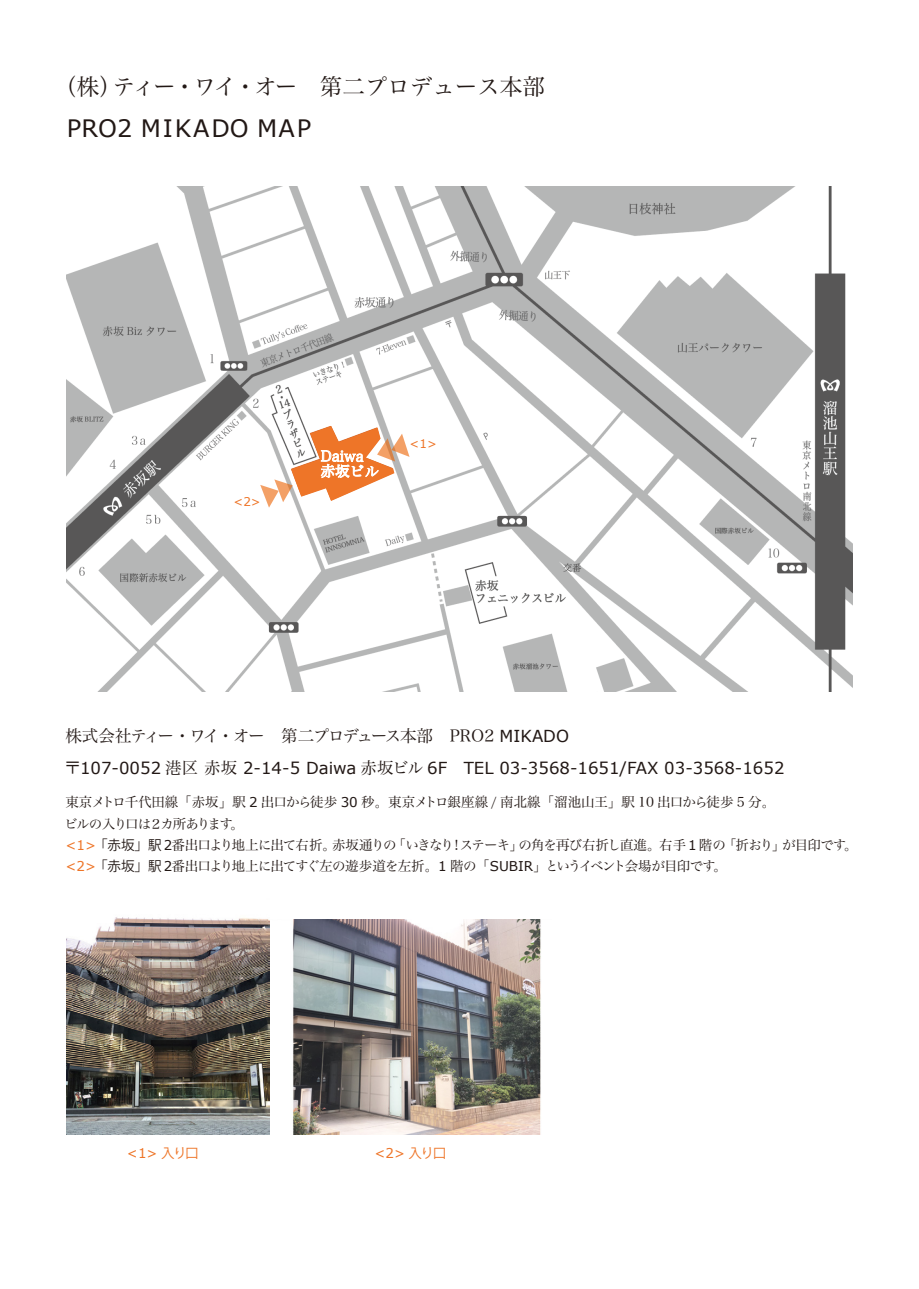
<style>
.page{position:relative;width:919px;height:1289px;background:#fff}
.page>*{position:absolute;margin:0;border:0;box-sizing:border-box;transform-origin:0 0}
.t1{font:24px "Verdana";letter-spacing:.06em;color:#221815}
.t2{font:22.5px "Hira Min Pro W3";color:#221815}
.t3{font:16.5px "Verdana";color:#221815}
.t4{font:16.5px "Hira Min Pro W3";letter-spacing:-.08em;color:#221815}
.t5{font:14.55px/14.9px "Hira Min Pro W3";color:#fff}
.t6{font:13.5px/22.5px "Hira Min Pro W3";letter-spacing:-.065em;color:#221815}
.t7{font:13.5px "Verdana";color:#ee7528}
.t8{font:12px "Verdana";color:#ee7528}
.s1{font-family:"Verdana"}
.s2{font-family:"Hira Min Pro W3"}
.s3{font-family:"Verdana";color:#ee7528}
.s4{font-family:"Koz Go Pr 6 N"}
</style>
<div class="page">
<img style="left:66px;top:187px;width:786px;height:504px">
<svg style="left:260px;top:426px;width:149px;height:81px"></svg>
<img style="left:269px;top:919px;width:272px;height:215px">
<img style="left:67px;top:917px;width:202px;height:217px">
<h2 class="t2" style="left:54px;top:68px;width:492px">（株）ティー・ワイ・オー　第二プロデュース本部</h2>
<h1 class="t1" style="left:67px;top:113px;width:246px">PRO2 MIKADO MAP</h1>
<p class="t8" style="left:233px;top:493px;width:29px">&lt;2&gt;</p>
<p class="t5" style="left:321px;top:447px;width:60px;rotate:1deg">Daiwa赤坂ビル</p>
<p class="t8" style="left:409px;top:436px;width:29px">&lt;1&gt;</p>
<p class="t4" style="left:65px;top:722px;width:505px">株式会社ティー・ワイ・オー 第二プロデュース本部　PRO2 <span class="s1">MIKADO</span></p>
<p class="t3" style="left:65px;top:758px;width:721px"><span class="s2">〒</span>107-0052 <span class="s2">港区赤坂</span> 2-14-5 Daiwa <span class="s2">赤坂ビル</span> 6F TEL 03-3568-1651/FAX 03-3568-1652</p>
<p class="t6" style="left:64px;top:789px;width:712px">東京メトロ千代田線「赤坂」駅 <span class="s1">2</span> 出口から徒歩 <span class="s1">30</span> 秒。東京メトロ銀座線 / 南北線「溜池山王」駅 10 出口から徒歩 5 分。ビルの入り口は２カ所あります。</p>
<p class="t6" style="left:65px;top:833px;width:793px;line-height:21px"><span class="s3">&lt;1&gt;</span><span class="s4">「赤坂」駅</span> <span class="s1">2</span>番出口より地上に出て右折。赤坂通りの「いきなり！ステーキ」の角を再び右折し直進。右手 <span class="s1">1</span> 階の「折おり」が目印です。<span class="s3">&lt;2&gt;</span><span class="s4">「赤坂」駅</span> <span class="s1">2</span>番出口より地上に出てすぐ左の遊歩道を左折。<span class="s1">1</span> 階の「<span class="s1">SUBIR</span>」というイベント会場が目印です。　</p>
<p class="t7" style="left:127px;top:1144px;width:73px">&lt;1&gt; <span class="s4">入り口</span></p>
<p class="t7" style="left:374px;top:1144px;width:73px">&lt;2&gt; <span class="s4">入り口</span></p>
</div>
